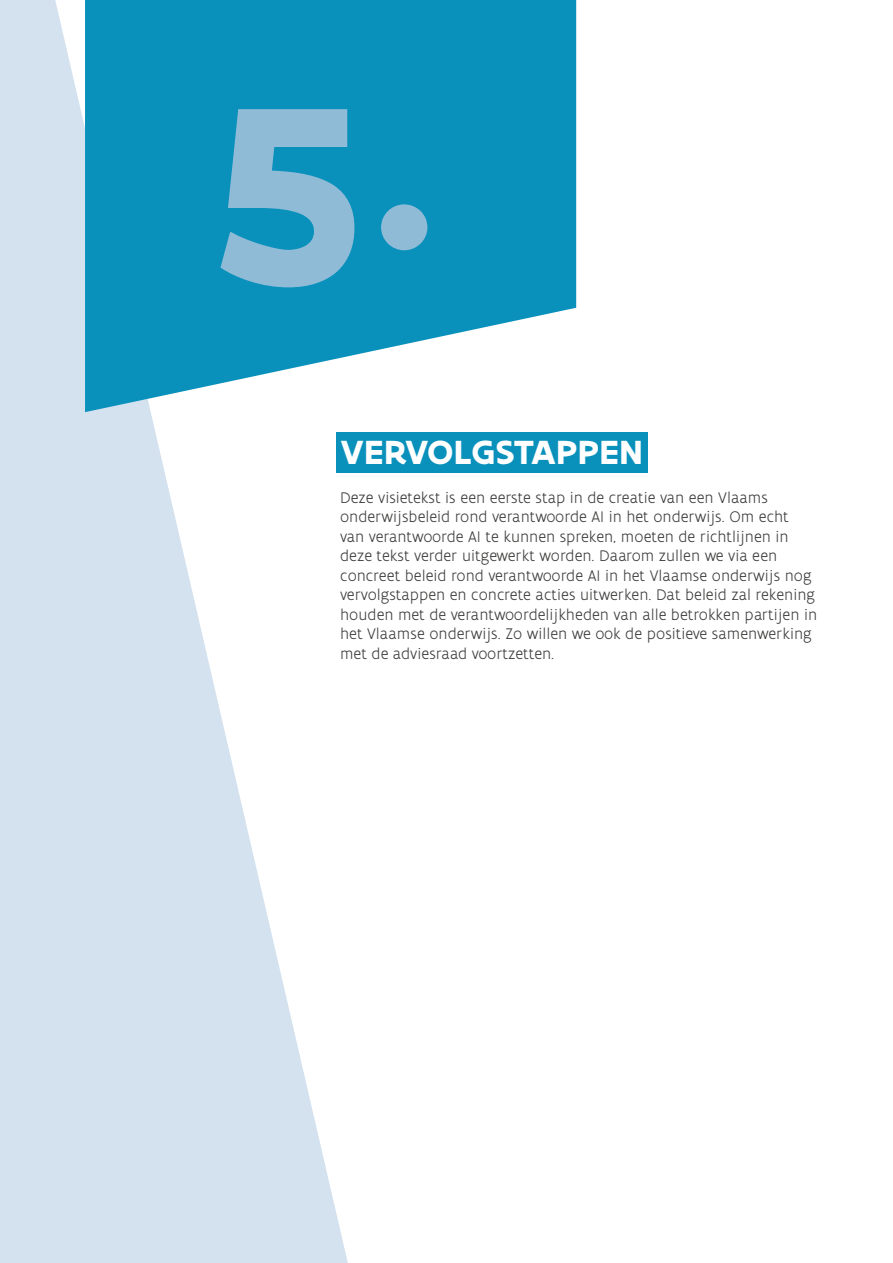
<style>
.page{position:relative;width:893px;height:1263px;background:#fff}
.page>*{position:absolute;margin:0;border:0;box-sizing:border-box;transform-origin:0 0}
.t1{font:700 273.15px "Flanders Art Sans";color:#90bbd7}
.t2{font:700 36px "Flanders Art Sans";letter-spacing:.005em;color:#fff}
.t3{font:300 16.5px/19.5px "Flanders Art Sans";color:#3c3c3b}
</style>
<div class="page">
<svg style="left:0;top:0;width:351px;height:1263px;fill:#d4e2ef"></svg>
<svg style="left:85px;top:0;width:491px;height:412px;background:#279ec4"></svg>
<div style="left:336px;top:432px;width:311px;height:40px;background:#0991bc"></div>
<h1 class="t1" style="left:207px;top:-14px;width:238px">5.</h1>
<h2 class="t2" style="left:340px;top:429px;width:304px">VERVOLGSTAPPEN</h2>
<p class="t3" style="left:340px;top:487px;width:478px">Deze visietekst is een eerste stap in de creatie van een Vlaams onderwijsbeleid rond verantwoorde AI in het onderwijs. Om echt<br>van verantwoorde AI te kunnen spreken, moeten de richtlijnen in deze tekst verder uitgewerkt worden. Daarom zullen we via een concreet beleid rond verantwoorde AI in het Vlaamse onderwijs nog vervolgstappen en concrete acties uitwerken. Dat beleid zal rekening houden met de verantwoordelijkheden van alle betrokken partijen in het Vlaamse onderwijs. Zo willen we ook de positieve samenwerking met de adviesraad voortzetten.</p>
</div>
